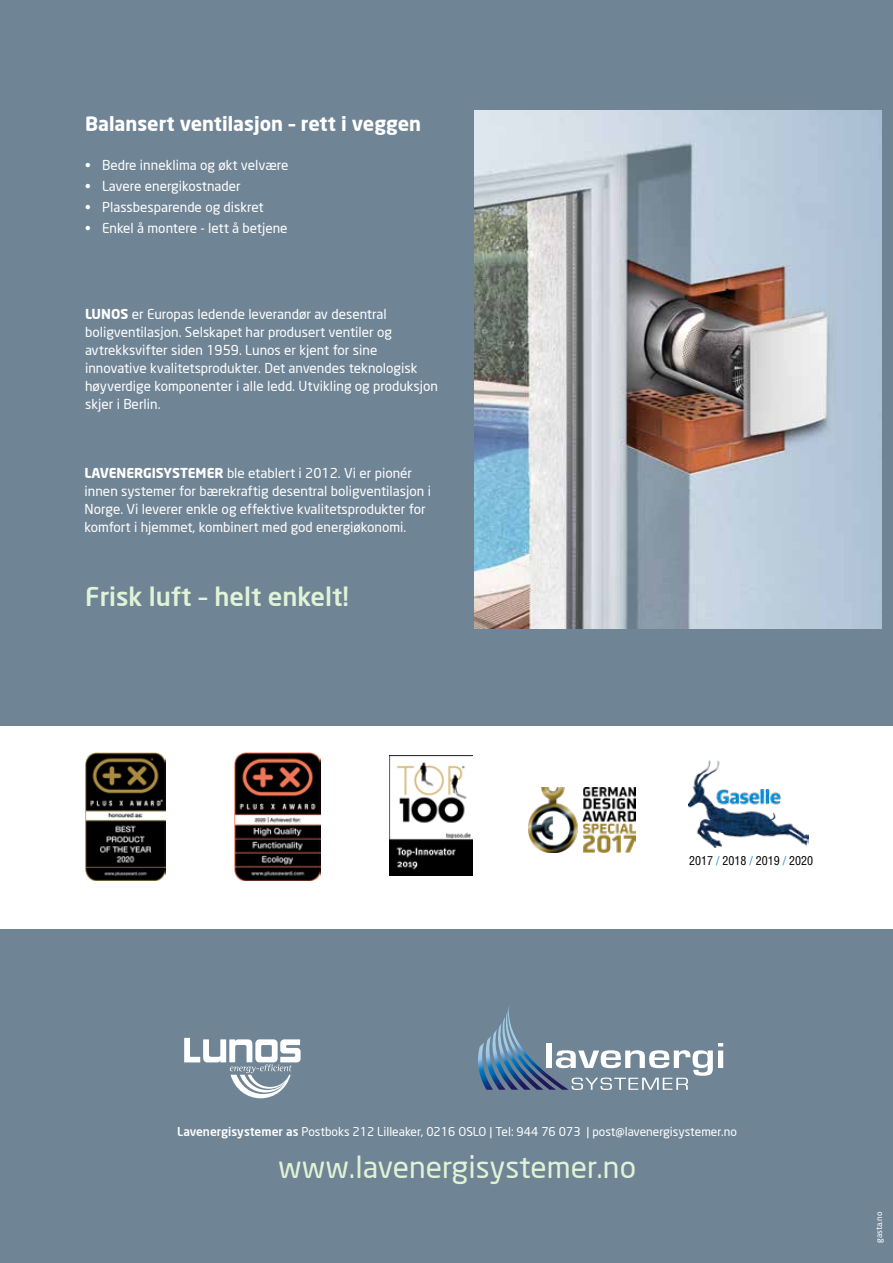
<style>
.page{position:relative;width:893px;height:1263px;background:#fff}
.page>*{position:absolute;margin:0;border:0;box-sizing:border-box;transform-origin:0 0}
.t1{font:30px "Neo Sans";color:#e0f3d6}
.t2{font:500 25.5px "Neo Sans";color:#e0f3d6}
.t3{font:700 19.5px "Neo Sans";color:#fff}
.t4{font:13.5px/18px "Neo Sans";color:#fff}
.t5{font:12px "Neo Sans";color:#fff}
.t6{font:condensed 12px "Helvetica";color:#000}
.t7{font:8.25px "Neo Sans";color:#fff}
.s1{font-weight:700}
.s2{color:#1c8aca}
.s3{font-weight:500}
</style>
<div class="page">
<div style="left:0;top:0;width:893px;height:725px;background:#6f8495"></div>
<div style="left:0;top:929px;width:893px;height:334px;background:#6f8495"></div>
<svg style="left:478px;top:1007px;width:245px;height:83px"></svg>
<img style="left:474px;top:111px;width:408px;height:518px">
<svg style="left:184px;top:1038px;width:117px;height:60px"></svg>
<img style="left:85px;top:753px;width:80px;height:127px">
<img style="left:234px;top:753px;width:86px;height:127px">
<img style="left:389px;top:756px;width:84px;height:119px">
<img style="left:528px;top:788px;width:108px;height:65px">
<img style="left:689px;top:760px;width:119px;height:88px">
<img style="left:716px;top:787px;width:66px;height:18px">
<div style="left:718px;top:770px;width:74px;height:19px;background:#fff"></div>
<h3 class="t3" style="left:85px;top:112px;width:338px">Balansert ventilasjon – rett i veggen</h3>
<p class="t4" style="left:85px;top:156px;width:205px">• Bedre inneklima og økt velvære</p>
<p class="t4" style="left:85px;top:177px;width:157px">• Lavere energikostnader</p>
<p class="t4" style="left:85px;top:198px;width:180px">• Plassbesparende og diskret</p>
<p class="t4" style="left:85px;top:219px;width:204px">• Enkel å montere - lett å betjene</p>
<p class="t4" style="left:85px;top:305px;width:355px"><span class="s1">LUNOS</span> er Europas ledende leverandør av desentral boligventilasjon. Selskapet har produsert ventiler og avtrekksvifter siden 1959. Lunos er kjent for sine innovative kvalitetsprodukter. Det anvendes teknologisk høyverdige komponenter i alle ledd. Utvikling og produksjon skjer i Berlin.</p>
<p class="t4" style="left:85px;top:464px;width:348px"><span class="s1">LAVENERGISYSTEMER</span> ble etablert i 2012. Vi er pionér innen systemer for bærekraftig desentral boligventilasjon i Norge. Vi leverer enkle og effektive kvalitetsprodukter for komfort i hjemmet, kombinert med god energiøkonomi.</p>
<h2 class="t2" style="left:85px;top:581px;width:265px">Frisk luft – helt enkelt!</h2>
<p class="t6" style="left:689px;top:853px;width:126px">2017 <span class="s2">/</span> 2018 <span class="s2">/</span> 2019 <span class="s2">/</span> 2020</p>
<p class="t5" style="left:177px;top:1124px;width:561px"><span class="s3">Lavenergisystemer as</span> Postboks 212 Lilleaker, 0216 OSLO | Tel: 944 76 073 | post@lavenergisystemer.no</p>
<h1 class="t1" style="left:278px;top:1148px;width:359px">www.lavenergisystemer.no</h1>
<p class="t7" style="left:874px;top:1243px;width:32px;rotate:-90deg">gasta.no</p>
</div>
